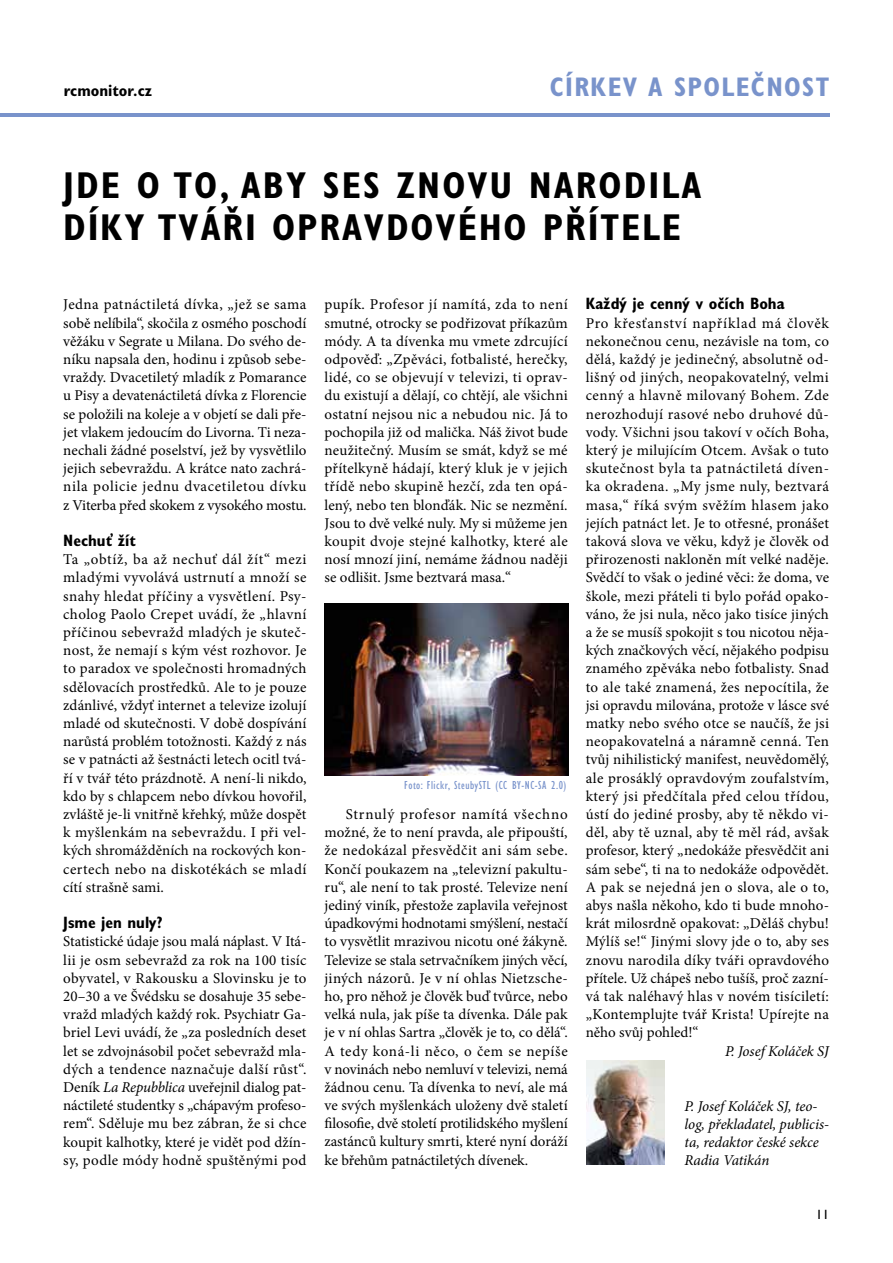
<style>
.page{position:relative;width:893px;height:1263px;background:#fff}
.page>*{position:absolute;margin:0;border:0;box-sizing:border-box;transform-origin:0 0}
.t1{font:700 condensed 37.5px/42px "Gill Sans Std";letter-spacing:.05em;color:#000}
.t2{font:700 condensed 27px "Gill Sans Std";letter-spacing:.05em;color:#7993cb}
.t3{font:700 condensed 16.5px "Gill Sans Std";color:#000}
.t4{font:15px/18.1px "Minion Pro";letter-spacing:.005em;color:#000;text-align:justify}
.t5{font:italic 15px/18px "Minion Pro";letter-spacing:-.01em;color:#000}
.t6{font:13.5px "Gill Sans Std";color:#000}
.t7{font:condensed 12px "Gill Sans Std";letter-spacing:.04em;color:#7993cb}
.s1{font-style:italic}
</style>
<div class="page">
<hr style="left:0;top:113px;width:829px;height:4px;background:#7993cb">
<img style="left:586px;top:1061px;width:78px;height:104px">
<img style="left:325px;top:603px;width:243px;height:172px">
<p class="t3" style="left:64px;top:81px;width:90px">rcmonitor.cz</p>
<h2 class="t2" style="left:550px;top:71px;width:281px">CÍRKEV A SPOLEČNOST</h2>
<h1 class="t1" style="left:63px;top:164px;width:640px">JDE O TO, ABY SES ZNOVU NARODILA<br>DÍKY TVÁŘI OPRAVDOVÉHO PŘÍTELE</h1>
<p class="t4" style="left:63px;top:296px;width:245px">Jedna patnáctiletá dívka, „jež se sama sobě nelíbila“, skočila z osmého poschodí věžáku v Segrate u Milana. Do svého de&shy;níku napsala den, hodinu i způsob sebe&shy;vraždy. Dvacetiletý mladík z Pomarance u Pisy a devatenáctiletá dívka z Florencie se položili na koleje a v objetí se dali pře&shy;jet vlakem jedoucím do Livorna. Ti neza&shy;nechali žádné poselství, jež by vysvětlilo jejich sebevraždu. A krátce nato zachrá&shy;nila policie jednu dvacetiletou dívku z Viterba před skokem z vysokého mostu.</p>
<p class="t3" style="left:63px;top:531px;width:74px">Nechuť žít</p>
<p class="t4" style="left:63px;top:550px;width:245px">Ta „obtíž, ba až nechuť dál žít“ mezi mladými vyvolává ustrnutí a množí se snahy hledat příčiny a vysvětlení. Psy&shy;cholog Paolo Crepet uvádí, že „hlavní příčinou sebevražd mladých je skuteč&shy;nost, že nemají s kým vést rozhovor. Je to paradox ve společnosti hromadných sdělovacích prostředků. Ale to je pouze zdánlivé, vždyť internet a televize izolují mladé od skutečnosti. V době dospívání narůstá problém totožnosti. Každý z nás se v patnácti až šestnácti letech ocitl tvá&shy;ří v tvář této prázdnotě. A není-li nikdo, kdo by s chlapcem nebo dívkou hovořil, zvláště je-li vnitřně křehký, může dospět k myšlenkám na sebevraždu. I při vel&shy;kých shromážděních na rockových kon&shy;certech nebo na diskotékách se mladí cítí strašně sami.</p>
<p class="t3" style="left:63px;top:913px;width:101px">Jsme jen nuly?</p>
<p class="t4" style="left:63px;top:933px;width:245px">Statistické údaje jsou malá náplast. V Itá&shy;lii je osm sebevražd za rok na 100 tisíc obyvatel, v Rakousku a Slovinsku je to 20–30 a ve Švédsku se dosahuje 35 sebe&shy;vražd mladých každý rok. Psychiatr Ga&shy;briel Levi uvádí, že „za posledních deset let se zdvojnásobil počet sebevražd mla&shy;dých a tendence naznačuje další růst“.<br>Deník <span class="s1">La Repubblica</span> uveřejnil dialog pat&shy;náctileté studentky s „chápavým profeso&shy;rem“. Sděluje mu bez zábran, že si chce koupit kalhotky, které je vidět pod džín&shy;sy, podle módy hodně spuštěnými pod</p>
<p class="t4" style="left:324px;top:296px;width:245px">pupík. Profesor jí namítá, zda to není smutné, otrocky se podřizovat příkazům módy. A ta dívenka mu vmete zdrcující odpověď: „Zpěváci, fotbalisté, herečky, lidé, co se objevují v televizi, ti oprav&shy;du existují a dělají, co chtějí, ale všichni ostatní nejsou nic a nebudou nic. Já to pochopila již od malička. Náš život bude neužitečný. Musím se smát, když se mé přítelkyně hádají, který kluk je v jejich třídě nebo skupině hezčí, zda ten opá&shy;lený, nebo ten blonďák. Nic se nezmění.<br>Jsou to dvě velké nuly. My si můžeme jen koupit dvoje stejné kalhotky, které ale nosí mnozí jiní, nemáme žádnou naději se odlišit. Jsme beztvará masa.“</p>
<p class="t7" style="left:404px;top:778px;width:164px">Foto: Flickr, SteubySTL (CC BY-NC-SA 2.0)</p>
<p class="t4" style="left:324px;top:805px;width:245px;text-indent:21px">Strnulý profesor namítá všechno možné, že to není pravda, ale připouští, že nedokázal přesvědčit ani sám sebe.<br>Končí poukazem na „televizní pakultu&shy;ru“, ale není to tak prosté. Televize není jediný viník, přestože zaplavila veřejnost úpadkovými hodnotami smýšlení, nestačí to vysvětlit mrazivou nicotu oné žákyně.<br>Televize se stala setrvačníkem jiných věcí, jiných názorů. Je v ní ohlas Nietzsche&shy;ho, pro něhož je člověk buď tvůrce, nebo velká nula, jak píše ta dívenka. Dále pak je v ní ohlas Sartra „člověk je to, co dělá“.<br>A tedy koná-li něco, o čem se nepíše v novinách nebo nemluví v televizi, nemá žádnou cenu. Ta dívenka to neví, ale má ve svých myšlenkách uloženy dvě staletí filosofie, dvě století protilidského myšlení zastánců kultury smrti, které nyní doráží ke břehům patnáctiletých dívenek.</p>
<p class="t3" style="left:586px;top:294px;width:200px">Každý je cenný v očích Boha</p>
<p class="t4" style="left:586px;top:314px;width:245px">Pro křesťanství například má člověk nekonečnou cenu, nezávisle na tom, co dělá, každý je jedinečný, absolutně od&shy;lišný od jiných, neopakovatelný, velmi cenný a hlavně milovaný Bohem. Zde nerozhodují rasové nebo druhové dů&shy;vody. Všichni jsou takoví v očích Boha, který je milujícím Otcem. Avšak o tuto skutečnost byla ta patnáctiletá díven&shy;ka okradena. „My jsme nuly, beztvará masa,“ říká svým svěžím hlasem jako jejích patnáct let. Je to otřesné, pronášet taková slova ve věku, když je člověk od přirozenosti nakloněn mít velké naděje.<br>Svědčí to však o jediné věci: že doma, ve škole, mezi přáteli ti bylo pořád opako&shy;váno, že jsi nula, něco jako tisíce jiných a že se musíš spokojit s tou nicotou něja&shy;kých značkových věcí, nějakého podpisu znamého zpěváka nebo fotbalisty. Snad to ale také znamená, žes nepocítila, že jsi opravdu milována, protože v lásce své matky nebo svého otce se naučíš, že jsi neopakovatelná a náramně cenná. Ten tvůj nihilistický manifest, neuvědomělý, ale prosáklý opravdovým zoufalstvím, který jsi předčítala před celou třídou, ústí do jediné prosby, aby tě někdo vi&shy;děl, aby tě uznal, aby tě měl rád, avšak profesor, který „nedokáže přesvědčit ani sám sebe“, ti na to nedokáže odpovědět.<br>A pak se nejedná jen o slova, ale o to, abys našla někoho, kdo ti bude mnoho&shy;krát milosrdně opakovat: „Děláš chybu!<br>Mýlíš se!“ Jinými slovy jde o to, aby ses znovu narodila díky tváři opravdového přítele. Už chápeš nebo tušíš, proč zazní&shy;vá tak naléhavý hlas v novém tisíciletí: „Kontemplujte tvář Krista! Upírejte na něho svůj pohled!“</p>
<p class="t5" style="left:725px;top:1042px;width:105px">P. Josef Koláček SJ</p>
<p class="t5" style="left:685px;top:1097px;width:146px">P. Josef Koláček SJ, teo&shy;log, překladatel, publicis&shy;ta, redaktor české sekce<br>Radia Vatikán</p>
<p class="t6" style="left:816px;top:1207px;width:15px">11</p>
</div>
